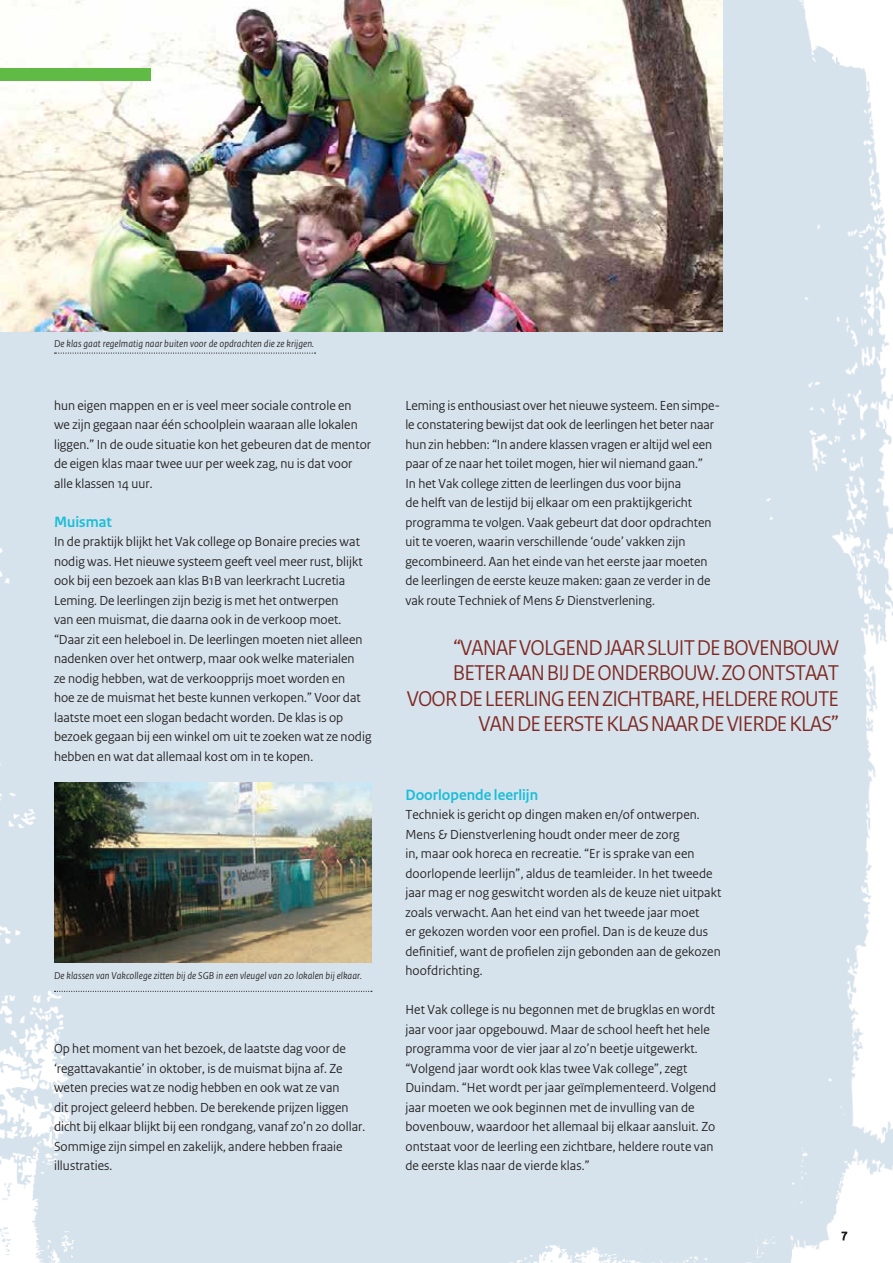
<style>
.page{position:relative;width:893px;height:1263px;background:#d6e3ec}
.page>*{position:absolute;margin:0;border:0;box-sizing:border-box;transform-origin:0 0}
.t1{font:22.5px/25.5px "Rijksoverheid Sans Heading";letter-spacing:-.04em;color:#7f2923;text-align:right}
.t2{font:700 15.75px "Rijksoverheid Sans Heading";color:#1cbed8}
.t3{font:13.8px/19.5px "Rijksoverheid Sans Heading";letter-spacing:.005em;color:#231f20}
.t4{font:12px "Rijksoverheid Sans Heading";color:#231f20}
.t5{font:italic 10.5px "Rijksoverheid Sans Heading";letter-spacing:.01em;color:#231f20}
</style>
<div class="page">
<img style="left:0;top:0;width:723px;height:332px">
<div style="left:0;top:68px;width:150px;height:13px;background:#60bb46"></div>
<svg style="left:55px;top:352px;width:261px;height:2px"></svg>
<svg style="left:55px;top:991px;width:317px;height:1px"></svg>
<img style="left:54px;top:782px;width:317px;height:180px">
<p class="t5" style="left:54px;top:337px;width:262px">De klas gaat regelmatig naar buiten voor de opdrachten die ze krijgen.</p>
<p class="t3" style="left:54px;top:395px;width:319px">hun eigen mappen en er is veel meer sociale controle en<br>we zijn gegaan naar één schoolplein waaraan alle lokalen liggen.” In de oude situatie kon het gebeuren dat de mentor de eigen klas maar twee uur per week zag, nu is dat voor alle klassen 14 uur.</p>
<p class="t2" style="left:54px;top:513px;width:59px">Muismat</p>
<p class="t3" style="left:54px;top:532px;width:319px">In de praktijk blijkt het Vak college op Bonaire precies wat nodig was. Het nieuwe systeem geeft veel meer rust, blijkt ook bij een bezoek aan klas B1B van leerkracht Lucretia Leming. De leerlingen zijn bezig is met het ontwerpen<br>van een muismat, die daarna ook in de verkoop moet. “Daar zit een heleboel in. De leerlingen moeten niet alleen nadenken over het ontwerp, maar ook welke materialen<br>ze nodig hebben, wat de verkoopprijs moet worden en<br>hoe ze de muismat het beste kunnen verkopen.” Voor dat laatste moet een slogan bedacht worden. De klas is op bezoek gegaan bij een winkel om uit te zoeken wat ze nodig hebben en wat dat allemaal kost om in te kopen.</p>
<p class="t5" style="left:54px;top:969px;width:309px">De klassen van Vakcollege zitten bij de SGB in een vleugel van 20 lokalen bij elkaar.</p>
<p class="t3" style="left:54px;top:1039px;width:313px">Op het moment van het bezoek, de laatste dag voor de ‘regattavakantie’ in oktober, is de muismat bijna af. Ze weten precies wat ze nodig hebben en ook wat ze van<br>dit project geleerd hebben. De berekende prijzen liggen dicht bij elkaar blijkt bij een rondgang, vanaf zo’n 20 dollar.<br>Sommige zijn simpel en zakelijk, andere hebben fraaie illustraties.</p>
<p class="t3" style="left:405px;top:395px;width:314px">Leming is enthousiast over het nieuwe systeem. Een simpe&shy;le constatering bewijst dat ook de leerlingen het beter naar hun zin hebben: “In andere klassen vragen er altijd wel een paar of ze naar het toilet mogen, hier wil niemand gaan.”<br>In het Vak college zitten de leerlingen dus voor bijna<br>de helft van de lestijd bij elkaar om een praktijkgericht programma te volgen. Vaak gebeurt dat door opdrachten uit te voeren, waarin verschillende ‘oude’ vakken zijn gecombineerd. Aan het einde van het eerste jaar moeten de leerlingen de eerste keuze maken: gaan ze verder in de vak route Techniek of Mens &amp; Dienstverlening.</p>
<h1 class="t1" style="left:407px;top:635px;width:434px">“VANAF VOLGEND JAAR SLUIT DE BOVENBOUW BETER AAN BIJ DE ONDERBOUW. ZO ONTSTAAT VOOR DE LEERLING EEN ZICHTBARE, HELDERE ROUTE VAN DE EERSTE KLAS NAAR DE VIERDE KLAS”</h1>
<p class="t2" style="left:405px;top:786px;width:134px">Doorlopende leerlijn</p>
<p class="t3" style="left:405px;top:805px;width:317px">Techniek is gericht op dingen maken en/of ontwerpen.<br>Mens &amp; Dienstverlening houdt onder meer de zorg<br>in, maar ook horeca en recreatie. “Er is sprake van een doorlopende leerlijn”, aldus de teamleider. In het tweede jaar mag er nog geswitcht worden als de keuze niet uitpakt zoals verwacht. Aan het eind van het tweede jaar moet<br>er gekozen worden voor een profiel. Dan is de keuze dus definitief, want de profielen zijn gebonden aan de gekozen hoofdrichting.</p>
<p class="t3" style="left:405px;top:1000px;width:312px">Het Vak college is nu begonnen met de brugklas en wordt jaar voor jaar opgebouwd. Maar de school heeft het hele programma voor de vier jaar al zo’n beetje uitgewerkt. “Volgend jaar wordt ook klas twee Vak college”, zegt Duindam. “Het wordt per jaar geïmplementeerd. Volgend jaar moeten we ook beginnen met de invulling van de bovenbouw, waardoor het allemaal bij elkaar aansluit. Zo ontstaat voor de leerling een zichtbare, heldere route van de eerste klas naar de vierde klas.”</p>
<p class="t4" style="left:842px;top:1227px;width:7px">7</p>
</div>
